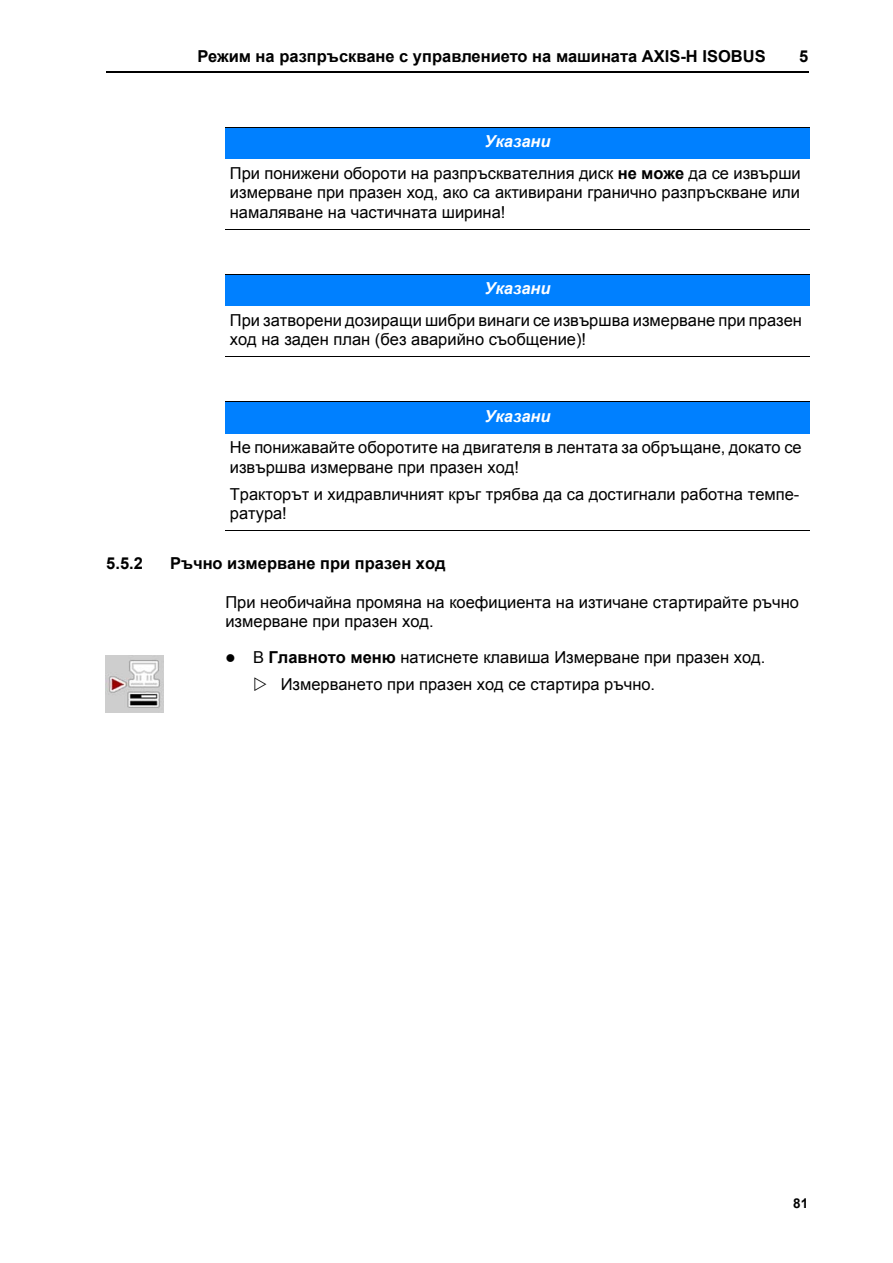
<style>
.page{position:relative;width:893px;height:1263px;background:#fff}
.page>*{position:absolute;margin:0;border:0;box-sizing:border-box;transform-origin:0 0}
.t1{font:16.5px/19.5px "Arial";color:#000}
.t2{font:700 16.5px "Arial";color:#000}
.t3{font:italic 700 16.5px "Arial";color:#fff}
.t4{font:700 13.5px "Arial";color:#000}
.s1{font-weight:700;font-style:italic;color:#fff}
.s2{font-weight:700}
</style>
<div class="page">
<hr style="left:106px;top:72px;width:702px;height:1px;background:#000">
<div style="left:225px;top:127px;width:584px;height:32px;background:#0080ff"></div>
<div style="left:225px;top:274px;width:584px;height:32px;background:#0080ff"></div>
<div style="left:225px;top:402px;width:584px;height:31px;background:#0080ff"></div>
<hr style="left:225px;top:127px;width:584px;height:1px;background:#000">
<hr style="left:225px;top:229px;width:584px;height:1px;background:#000">
<hr style="left:225px;top:274px;width:584px;height:1px;background:#000">
<hr style="left:225px;top:356px;width:584px;height:1px;background:#000">
<hr style="left:225px;top:401px;width:584px;height:1px;background:#000">
<hr style="left:225px;top:530px;width:584px;height:1px;background:#000">
<img style="left:105px;top:655px;width:58px;height:58px">
<p class="t2" style="left:197px;top:47px;width:569px">Режим на разпръскване с управлението на машината AXIS-H ISOBUS</p>
<p class="t2" style="left:799px;top:47px;width:11px">5</p>
<p class="t1" style="left:230px;top:126px;width:572px;line-height:31.5px;text-align:center"><span class="s1">Указани<br></span>При понижени обороти на разпръсквателния диск <span class="s2">не може</span> да се извърши</p>
<p class="t1" style="left:230px;top:183px;width:571px">измерване при празен ход, ако са активирани гранично разпръскване или намаляване на частичната ширина!</p>
<p class="t3" style="left:484px;top:279px;width:68px">Указани</p>
<p class="t1" style="left:230px;top:310px;width:573px">При затворени дозиращи шибри винаги се извършва измерване при празен ход на заден план (без аварийно съобщение)!</p>
<p class="t3" style="left:484px;top:407px;width:68px">Указани</p>
<p class="t1" style="left:230px;top:438px;width:573px">Не понижавайте оборотите на двигателя в лентата за обръщане, докато се извършва измерване при празен ход!</p>
<p class="t1" style="left:230px;top:484px;width:571px">Тракторът и хидравличният кръг трябва да са достигнали работна темпе&shy;ратура!</p>
<p class="t2" style="left:106px;top:554px;width:38px">5.5.2</p>
<p class="t2" style="left:170px;top:554px;width:277px">Ръчно измерване при празен ход</p>
<p class="t1" style="left:225px;top:592px;width:575px">При необичайна промяна на коефициента на изтичане стартирайте ръчно измерване при празен ход.</p>
<p class="t1" style="left:281px;top:644px;width:486px;line-height:27px;text-indent:-55px">● В <span class="s2">Главното меню</span> натиснете клавиша Измерване при празен ход.<br>Измерването при празен ход се стартира ръчно.</p>
<p class="t4" style="left:793px;top:1196px;width:16px">81</p>
</div>
